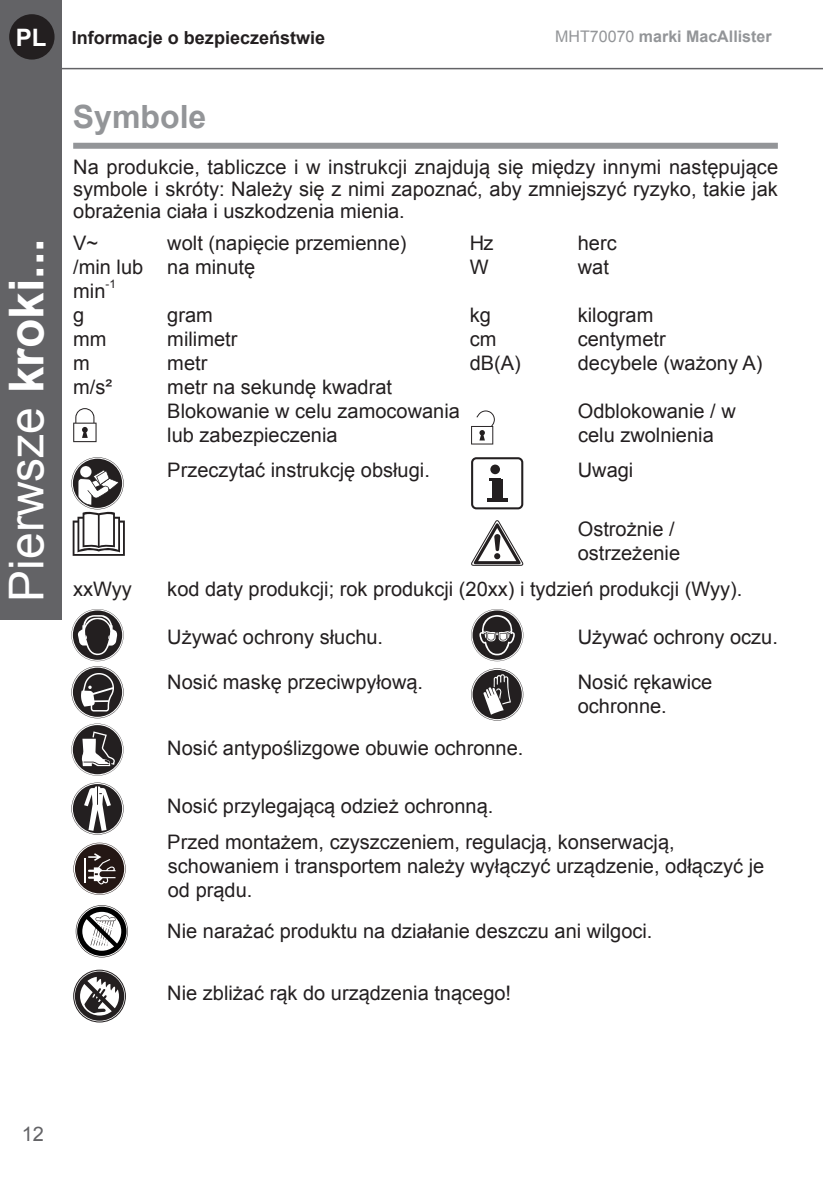
<style>
.page{position:relative;width:823px;height:1191px;background:#fff}
.page>*{position:absolute;margin:0;border:0;box-sizing:border-box;transform-origin:0 0}
.t1{font:48px "Arial";color:#fff}
.t2{font:700 32px "Arial";color:#939598}
.t3{font:700 24px "Arial";color:#fff}
.t4{font:20px/22px "Arial";color:#231f20;text-align:justify}
.t5{font:20px "Arial";color:#636366}
.t6{font:700 18px "Arial";color:#231f20}
.t7{font:700 16px "Arial";color:#939598}
.t8{font:11.6px "Arial";color:#231f20}
.s1{font-weight:700}
.s2{font-weight:400}
</style>
<div class="page">
<div style="left:0;top:0;width:61px;height:619px;background:#636366"></div>
<div style="left:9px;top:14px;width:45px;height:46px;background:#231f20;border-radius:50%"></div>
<hr style="left:50px;top:68px;width:772px;height:1px;background:#636366">
<div style="left:73px;top:143px;width:704px;height:6px;background:#939598"></div>
<svg style="left:73px;top:408px;width:23px;height:34px"></svg>
<svg style="left:71px;top:457px;width:54px;height:99px"></svg>
<div style="left:471px;top:457px;width:52px;height:52px;border:2px solid #231f20;border-radius:4px"></div>
<div style="left:490px;top:464px;width:9px;height:10px;background:#231f20;border-radius:50%"></div>
<div style="left:491px;top:478px;width:11px;height:20px;background:#231f20"></div>
<svg style="left:487px;top:497px;width:20px;height:4px"></svg>
<svg style="left:71px;top:609px;width:52px;height:166px"></svg>
<svg style="left:71px;top:782px;width:52px;height:52px"></svg>
<svg style="left:471px;top:609px;width:52px;height:52px"></svg>
<svg style="left:471px;top:668px;width:52px;height:52px"></svg>
<svg style="left:73px;top:842px;width:53px;height:53px"></svg>
<svg style="left:76px;top:905px;width:52px;height:52px"></svg>
<div style="left:73px;top:970px;width:53px;height:52px;border:1px solid #231f20;border-radius:50%"></div>
<svg style="left:75px;top:971px;width:49px;height:49px"></svg>
<svg style="left:471px;top:410px;width:23px;height:34px"></svg>
<svg style="left:471px;top:520px;width:53px;height:46px"></svg>
<p class="t3" style="left:16px;top:22px;width:32px">PL</p>
<h1 class="t1" style="left:-5px;top:601px;width:364px;rotate:-90deg">Pierwsze <span class="s1">kroki...</span></h1>
<p class="t6" style="left:72px;top:26px;width:255px">Informacje o bezpieczeństwie</p>
<p class="t7" style="left:555px;top:25px;width:218px"><span class="s2">MHT70070</span> marki MacAllister</p>
<p class="t2" style="left:73px;top:96px;width:135px">Symbole</p>
<p class="t4" style="left:73px;top:156px;width:706px">Na produkcie, tabliczce i w instrukcji znajdują się między innymi następujące symbole i skróty: Należy się z nimi zapoznać, aby zmniejszyć ryzyko, takie jak obrażenia ciała i uszkodzenia mienia.</p>
<p class="t4" style="left:73px;top:232px;width:27px">V~</p>
<p class="t4" style="left:167px;top:232px;width:240px">wolt (napięcie przemienne)</p>
<p class="t4" style="left:469px;top:232px;width:25px">Hz</p>
<p class="t4" style="left:577px;top:232px;width:40px">herc</p>
<p class="t4" style="left:73px;top:256px;width:183px">/min lub na minutę</p>
<p class="t4" style="left:469px;top:256px;width:20px">W</p>
<p class="t4" style="left:577px;top:256px;width:33px">wat</p>
<p class="t4" style="left:73px;top:280px;width:34px">min</p>
<p class="t8" style="left:105px;top:276px;width:12px">-1</p>
<p class="t4" style="left:73px;top:304px;width:13px">g</p>
<p class="t4" style="left:167px;top:304px;width:47px">gram</p>
<p class="t4" style="left:469px;top:304px;width:23px">kg</p>
<p class="t4" style="left:577px;top:304px;width:77px">kilogram</p>
<p class="t4" style="left:73px;top:328px;width:35px">mm</p>
<p class="t4" style="left:167px;top:328px;width:71px">milimetr</p>
<p class="t4" style="left:469px;top:328px;width:28px">cm</p>
<p class="t4" style="left:577px;top:328px;width:89px">centymetr</p>
<p class="t4" style="left:73px;top:352px;width:18px">m</p>
<p class="t4" style="left:167px;top:352px;width:41px">metr</p>
<p class="t4" style="left:469px;top:352px;width:53px">dB(A)</p>
<p class="t4" style="left:577px;top:352px;width:186px">decybele (ważony A)</p>
<p class="t4" style="left:73px;top:376px;width:40px">m/s²</p>
<p class="t4" style="left:167px;top:376px;width:226px">metr na sekundę kwadrat</p>
<p class="t4" style="left:167px;top:400px;width:294px">Blokowanie w celu zamocowania</p>
<p class="t4" style="left:577px;top:400px;width:159px">Odblokowanie / w</p>
<p class="t4" style="left:167px;top:424px;width:172px">lub zabezpieczenia</p>
<p class="t4" style="left:577px;top:424px;width:137px">celu zwolnienia</p>
<p class="t4" style="left:167px;top:459px;width:264px">Przeczytać instrukcję obsługi.</p>
<p class="t4" style="left:577px;top:459px;width:57px">Uwagi</p>
<p class="t4" style="left:577px;top:518px;width:98px">Ostrożnie /</p>
<p class="t4" style="left:577px;top:542px;width:104px">ostrzeżenie</p>
<p class="t4" style="left:73px;top:578px;width:60px">xxWyy</p>
<p class="t4" style="left:167px;top:578px;width:576px">kod daty produkcji; rok produkcji (20xx) i tydzień produkcji (Wyy).</p>
<p class="t4" style="left:167px;top:626px;width:217px">Używać ochrony słuchu.</p>
<p class="t4" style="left:577px;top:626px;width:201px">Używać ochrony oczu.</p>
<p class="t4" style="left:167px;top:671px;width:257px">Nosić maskę przeciwpyłową.</p>
<p class="t4" style="left:577px;top:671px;width:136px">Nosić rękawice</p>
<p class="t4" style="left:577px;top:695px;width:90px">ochronne.</p>
<p class="t4" style="left:167px;top:737px;width:357px">Nosić antypoślizgowe obuwie ochronne.</p>
<p class="t4" style="left:167px;top:795px;width:327px">Nosić przylegającą odzież ochronną.</p>
<p class="t4" style="left:167px;top:831px;width:508px">Przed montażem, czyszczeniem, regulacją, konserwacją,</p>
<p class="t4" style="left:168px;top:855px;width:597px">schowaniem i transportem należy wyłączyć urządzenie, odłączyć je</p>
<p class="t4" style="left:168px;top:879px;width:86px">od prądu.</p>
<p class="t4" style="left:167px;top:920px;width:486px">Nie narażać produktu na działanie deszczu ani wilgoci.</p>
<p class="t4" style="left:167px;top:982px;width:345px">Nie zbliżać rąk do urządzenia tnącego!</p>
<p class="t5" style="left:22px;top:1121px;width:24px">12</p>
</div>
